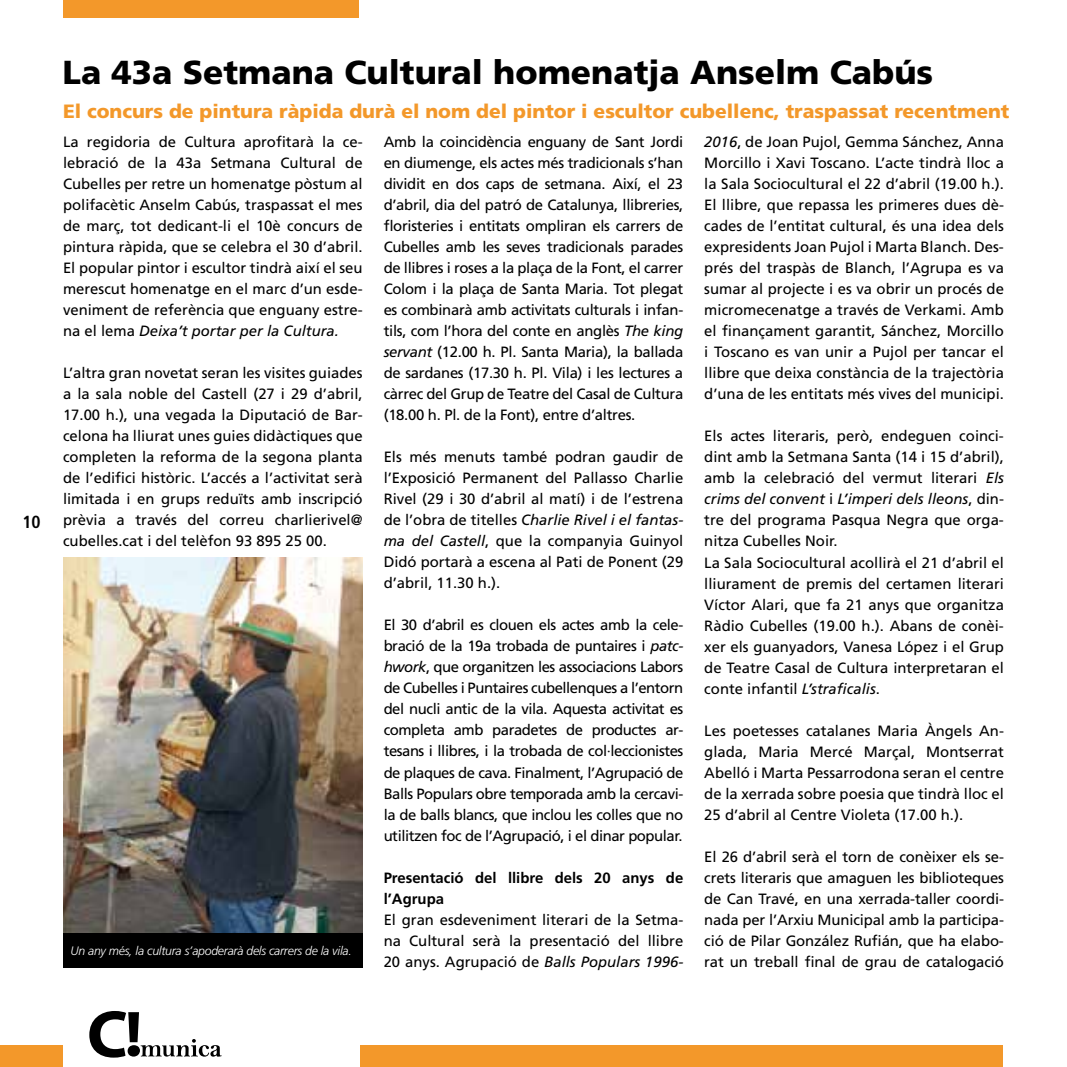
<style>
.page{position:relative;width:1067px;height:1067px;background:#fff}
.page>*{position:absolute;margin:0;border:0;box-sizing:border-box;transform-origin:0 0}
.t1{font:900 33.25px "Frutiger LT Std";color:#000}
.t2{font:900 19.25px "Frutiger LT Std";color:#f3982a}
.t3{font:700 condensed 17.5px "Frutiger LT Std";color:#000}
.t4{font:14.88px/21px "Frutiger LT Std";color:#000;text-align:justify}
.t5{font:700 14.88px/21px "Frutiger LT Std";color:#000}
.t6{font:italic 300 12.25px "Frutiger LT Std";letter-spacing:-.02em;color:#fff}
.s1{font-style:italic}
</style>
<div class="page">
<img style="left:63px;top:557px;width:300px;height:376px">
<div style="left:63px;top:933px;width:300px;height:34px;background:#000"></div>
<div style="left:63px;top:0;width:295px;height:18px;background:#f3982a"></div>
<div style="left:0;top:1045px;width:63px;height:22px;background:#f3982a"></div>
<div style="left:360px;top:1045px;width:642px;height:22px;background:#f3982a"></div>
<svg style="left:89px;top:1011px;width:133px;height:46px"></svg>
<p class="t3" style="left:22px;top:511px;width:20px">10</p>
<h1 class="t1" style="left:63px;top:52px;width:872px">La 43a Setmana Cultural homenatja Anselm Cabús</h1>
<p class="t2" style="left:63px;top:99px;width:948px">El concurs de pintura ràpida durà el nom del pintor i escultor cubellenc, traspassat recentment</p>
<p class="t4" style="left:63px;top:131px;width:301px">La regidoria de Cultura aprofitarà la ce&shy;lebració de la 43a Setmana Cultural de Cubelles per retre un homenatge pòstum al polifacètic Anselm Cabús, traspassat el mes de març, tot dedicant-li el 10è concurs de pintura ràpida, que se celebra el 30 d’abril.<br>El popular pintor i escultor tindrà així el seu merescut homenatge en el marc d’un esde&shy;veniment de referència que enguany estre&shy;na el lema <span class="s1">Deixa’t portar per la Cultura.</span></p>
<p class="t4" style="left:63px;top:362px;width:301px">L’altra gran novetat seran les visites guiades a la sala noble del Castell (27 i 29 d’abril, 17.00 h.), una vegada la Diputació de Bar&shy;celona ha lliurat unes guies didàctiques que completen la reforma de la segona planta de l’edifici històric. L’accés a l’activitat serà limitada i en grups reduïts amb inscripció prèvia a través del correu charlierivel@ cubelles.cat i del telèfon 93 895 25 00.</p>
<p class="t6" style="left:70px;top:943px;width:283px">Un any més, la cultura s’apoderarà dels carrers de la vila.</p>
<p class="t4" style="left:384px;top:131px;width:301px">Amb la coincidència enguany de Sant Jordi en diumenge, els actes més tradicionals s’han dividit en dos caps de setmana. Així, el 23 d’abril, dia del patró de Catalunya, llibreries, floristeries i entitats ompliran els carrers de Cubelles amb les seves tradicionals parades de llibres i roses a la plaça de la Font, el carrer Colom i la plaça de Santa Maria. Tot plegat es combinarà amb activitats culturals i infan&shy;tils, com l’hora del conte en anglès <span class="s1">The king servant</span> (12.00 h. Pl. Santa Maria), la ballada de sardanes (17.30 h. Pl. Vila) i les lectures a càrrec del Grup de Teatre del Casal de Cultura (18.00 h. Pl. de la Font), entre d’altres.</p>
<p class="t4" style="left:384px;top:447px;width:301px">Els més menuts també podran gaudir de l’Exposició Permanent del Pallasso Charlie Rivel (29 i 30 d’abril al matí) i de l’estrena de l’obra de titelles <span class="s1">Charlie Rivel i el fantas&shy;ma del Castell</span>, que la companyia Guinyol Didó portarà a escena al Pati de Ponent (29 d’abril, 11.30 h.).</p>
<p class="t4" style="left:384px;top:615px;width:301px">El 30 d’abril es clouen els actes amb la cele&shy;bració de la 19a trobada de puntaires i <span class="s1">patc&shy;hwork</span>, que organitzen les associacions Labors de Cubelles i Puntaires cubellenques a l’entorn del nucli antic de la vila. Aquesta activitat es completa amb paradetes de productes ar&shy;tesans i llibres, i la trobada de col·leccionistes de plaques de cava. Finalment, l’Agrupació de Balls Populars obre temporada amb la cercavi&shy;la de balls blancs, que inclou les colles que no utilitzen foc de l’Agrupació, i el dinar popular.</p>
<p class="t5" style="left:384px;top:867px;width:301px">Presentació del llibre dels 20 anys de l’Agrupa</p>
<p class="t4" style="left:384px;top:909px;width:301px">El gran esdeveniment literari de la Setma&shy;na Cultural serà la presentació del llibre 20 anys. Agrupació de <span class="s1">Balls Populars 1996-</span></p>
<p class="t4" style="left:704px;top:132px;width:301px"><span class="s1">2016</span>, de Joan Pujol, Gemma Sánchez, Anna Morcillo i Xavi Toscano. L’acte tindrà lloc a la Sala Sociocultural el 22 d’abril (19.00 h.).<br>El llibre, que repassa les primeres dues dè&shy;cades de l’entitat cultural, és una idea dels expresidents Joan Pujol i Marta Blanch. Des&shy;prés del traspàs de Blanch, l’Agrupa es va sumar al projecte i es va obrir un procés de micromecenatge a través de Verkami. Amb el finançament garantit, Sánchez, Morcillo i Toscano es van unir a Pujol per tancar el llibre que deixa constància de la trajectòria d’una de les entitats més vives del municipi.</p>
<p class="t4" style="left:704px;top:426px;width:301px;text-align:left">Els actes literaris, però, endeguen coinci&shy;dint amb la Setmana Santa (14 i 15 d’abril), amb la celebració del vermut literari <span class="s1">Els crims del convent</span> i <span class="s1">L’imperi dels lleons</span>, din&shy;tre del programa Pasqua Negra que orga&shy;nitza Cubelles Noir.<br>La Sala Sociocultural acollirà el 21 d’abril el lliurament de premis del certamen literari Víctor Alari, que fa 21 anys que organitza Ràdio Cubelles (19.00 h.). Abans de conèi&shy;xer els guanyadors, Vanesa López i el Grup de Teatre Casal de Cultura interpretaran el conte infantil <span class="s1">L’straficalis</span>.</p>
<p class="t4" style="left:704px;top:720px;width:301px">Les poetesses catalanes Maria Àngels An&shy;glada, Maria Mercé Marçal, Montserrat Abelló i Marta Pessarrodona seran el centre de la xerrada sobre poesia que tindrà lloc el 25 d’abril al Centre Violeta (17.00 h.).</p>
<p class="t4" style="left:704px;top:846px;width:301px">El 26 d’abril serà el torn de conèixer els se&shy;crets literaris que amaguen les biblioteques de Can Travé, en una xerrada-taller coordi&shy;nada per l’Arxiu Municipal amb la participa&shy;ció de Pilar González Rufián, que ha elabo&shy;rat un treball final de grau de catalogació</p>
</div>
